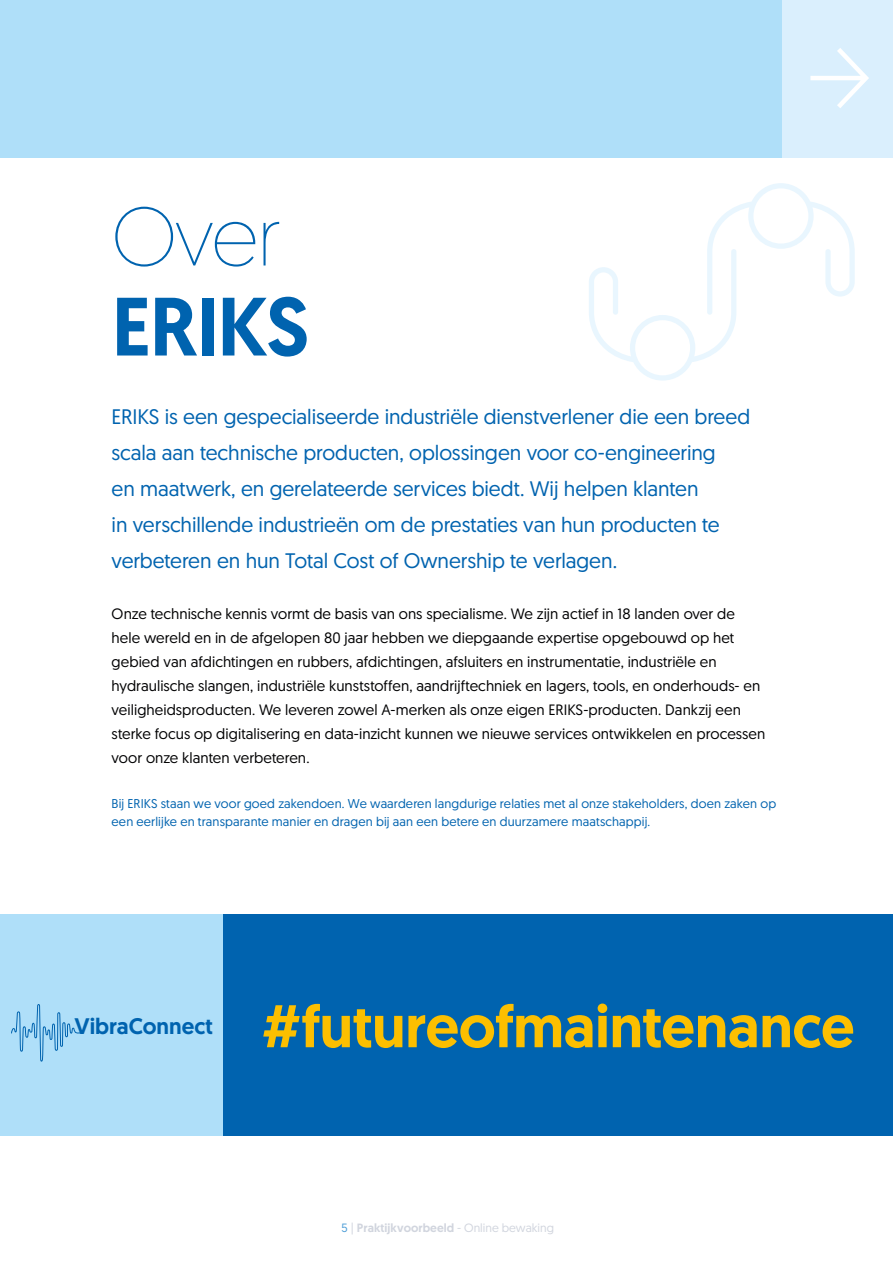
<style>
.page{position:relative;width:893px;height:1263px;background:#fff}
.page>*{position:absolute;margin:0;border:0;box-sizing:border-box;transform-origin:0 0}
.t1{font:500 82.5px "Geomanist";letter-spacing:-.02em;color:#0063af}
.t2{font:200 82.5px "Geomanist";color:#0063af}
.t3{font:500 60px "Geomanist";letter-spacing:-.005em;color:#fcbf00}
.t4{font:500 22.5px "Geomanist";color:#0063af}
.t5{font:21px/36px "Geomanist";letter-spacing:-.005em;color:#0063af}
.t6{font:15px/24px "Geomanist";letter-spacing:.005em;color:#020203}
.t7{font:12.75px/18px "Geomanist";letter-spacing:.01em;color:#0063af}
.t8{font:500 12px "Geomanist";color:#d1d5de}
.s1{font-weight:400;color:#4e9ed7}
.s2{font-weight:400}
</style>
<div class="page">
<div style="left:781px;top:0;width:112px;height:158px;background:#daeffd"></div>
<div style="left:0;top:0;width:781px;height:158px;background:#afdff9"></div>
<svg style="left:810px;top:48px;width:59px;height:60px"></svg>
<svg style="left:589px;top:183px;width:266px;height:198px"></svg>
<div style="left:0;top:914px;width:223px;height:222px;background:#afdff9"></div>
<div style="left:223px;top:914px;width:670px;height:222px;background:#0063af"></div>
<svg style="left:11px;top:1004px;width:71px;height:58px"></svg>
<h1 class="t2" style="left:112px;top:184px;width:172px">Over</h1>
<h1 class="t1" style="left:112px;top:272px;width:199px">ERIKS</h1>
<p class="t5" style="left:112px;top:398px;width:640px">ERIKS is een gespecialiseerde industriële dienstverlener die een breed scala aan technische producten, oplossingen voor co-engineering<br>en maatwerk, en gerelateerde services biedt. Wij helpen klanten<br>in verschillende industrieën om de prestaties van hun producten te verbeteren en hun Total Cost of Ownership te verlagen.</p>
<p class="t6" style="left:112px;top:601px;width:655px">Onze technische kennis vormt de basis van ons specialisme. We zijn actief in 18 landen over de hele wereld en in de afgelopen 80 jaar hebben we diepgaande expertise opgebouwd op het gebied van afdichtingen en rubbers, afdichtingen, afsluiters en instrumentatie, industriële en hydraulische slangen, industriële kunststoffen, aandrijftechniek en lagers, tools, en onderhouds- en veiligheidsproducten. We leveren zowel A-merken als onze eigen ERIKS-producten. Dankzij een sterke focus op digitalisering en data-inzicht kunnen we nieuwe services ontwikkelen en processen voor onze klanten verbeteren.</p>
<p class="t7" style="left:112px;top:794px;width:666px">Bij ERIKS staan we voor goed zakendoen. We waarderen langdurige relaties met al onze stakeholders, doen zaken op een eerlijke en transparante manier en dragen bij aan een betere en duurzamere maatschappij.</p>
<h3 class="t4" style="left:74px;top:1011px;width:140px">VibraConnect</h3>
<h2 class="t3" style="left:262px;top:986px;width:594px">#futureofmaintenance</h2>
<p class="t8" style="left:341px;top:1220px;width:214px"><span class="s1">5</span> <span class="s2">|</span> Praktijkvoorbeeld <span class="s2">- Online bewaking</span></p>
</div>
